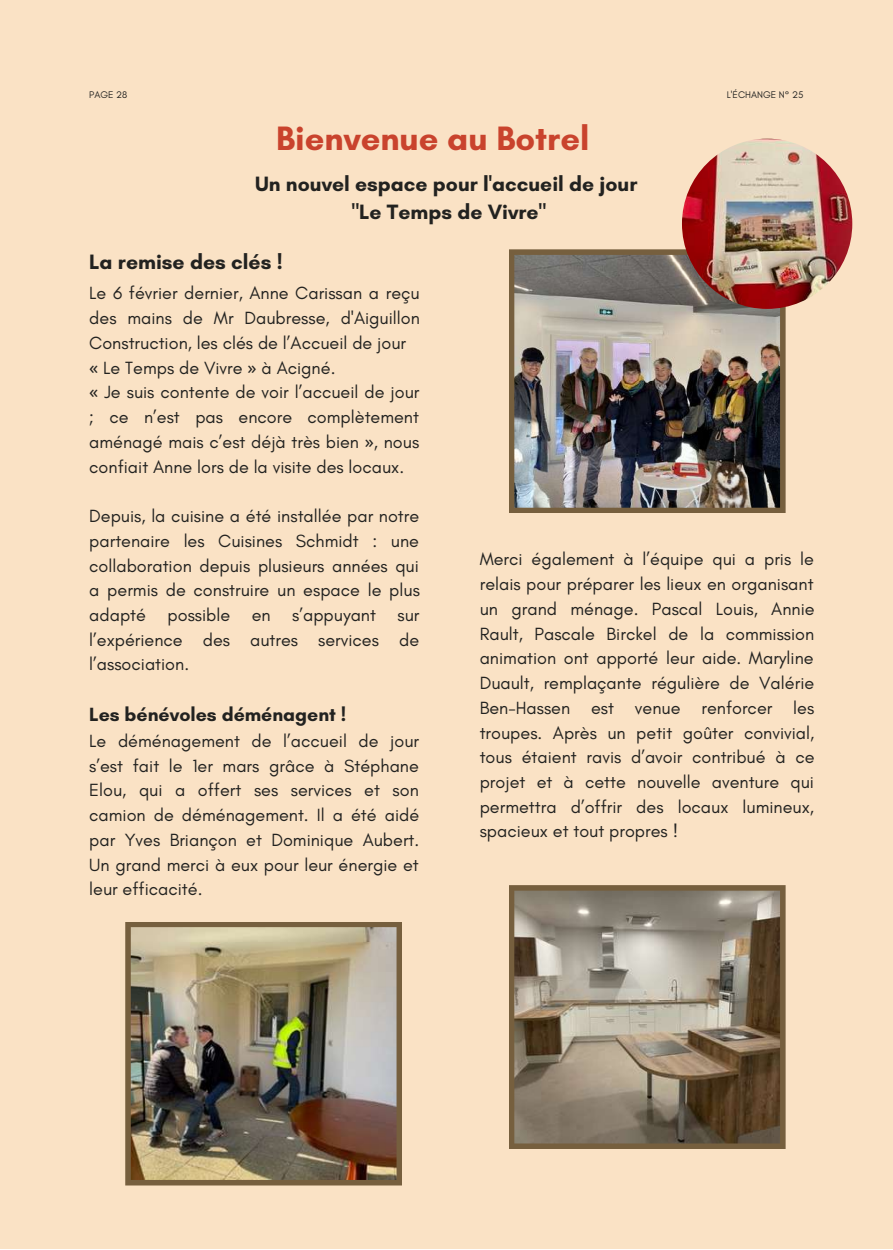
<style>
.page{position:relative;width:893px;height:1250px;background:#fff}
.page>*{position:absolute;margin:0;border:0;box-sizing:border-box;transform-origin:0 0}
.t1{font:700 34.5px "Glacial Indifference";color:#c9432d}
.t2{font:700 21.15px/28px "Glacial Indifference";color:#222220;text-align:center}
.t3{font:700 19.5px "Glacial Indifference";color:#222220}
.t4{font:18px/24.8px "Glacial Indifference";color:#222220;text-align:justify}
.t5{font:9.75px "Glacial Indifference";color:#222220}
.s1{font-family:"Noto Sans"}
</style>
<div class="page">
<div style="left:0;top:0;width:892px;height:1249px;background:#fae2c5"></div>
<img style="left:509px;top:249px;width:276px;height:264px">
<img style="left:682px;top:139px;width:170px;height:170px;border-radius:50%">
<svg style="left:509px;top:885px;width:276px;height:264px;background:#8b7e6c"></svg>
<img style="left:125px;top:922px;width:277px;height:263px">
<p class="t5" style="left:89px;top:89px;width:40px">PAGE 28</p>
<h1 class="t1" style="left:276px;top:117px;width:315px">Bienvenue au Botrel</h1>
<p class="t2" style="left:255px;top:169px;width:384px">Un nouvel espace pour l'accueil de jour "Le Temps de Vivre"</p>
<p class="t2" style="left:89px;top:247px;width:195px">La remise des clés !</p>
<p class="t5" style="left:726px;top:89px;width:78px">L'ÉCHANGE N° 25</p>
<p class="t4" style="left:89px;top:281px;width:332px;text-align:left">Le 6 février dernier, Anne Carissan a reçu des mains de Mr Daubresse, d'Aiguillon Construction, les clés de l’Accueil de jour<br><span class="s1">«</span> Le Temps de Vivre <span class="s1">»</span> à Acigné.<br><span class="s1">«</span> Je suis contente de voir l’accueil de jour ; ce n’est pas encore complètement aménagé mais c’est déjà très bien <span class="s1">»</span>, nous confiait Anne lors de la visite des locaux.</p>
<p class="t4" style="left:89px;top:503px;width:332px">Depuis, la cuisine a été installée par notre partenaire les Cuisines Schmidt : une collaboration depuis plusieurs années qui a permis de construire un espace le plus adapté possible en s’appuyant sur l’expérience des autres services de l’association.</p>
<p class="t3" style="left:89px;top:702px;width:258px">Les bénévoles déménagent !</p>
<p class="t4" style="left:89px;top:728px;width:331px">Le déménagement de l’accueil de jour s’est fait le 1er mars grâce à Stéphane Elou, qui a offert ses services et son camion de déménagement. Il a été aidé par Yves Briançon et Dominique Aubert.<br>Un grand merci à eux pour leur énergie et leur efficacité.</p>
<p class="t4" style="left:479px;top:547px;width:336px">Merci également à l’équipe qui a pris le relais pour préparer les lieux en organisant un grand ménage. Pascal Louis, Annie Rault, Pascale Birckel de la commission animation ont apporté leur aide. Maryline Duault, remplaçante régulière de Valérie Ben-Hassen est venue renforcer les troupes. Après un petit goûter convivial, tous étaient ravis d’avoir contribué à ce projet et à cette nouvelle aventure qui permettra d’offrir des locaux lumineux, spacieux et tout propres !</p>
</div>
